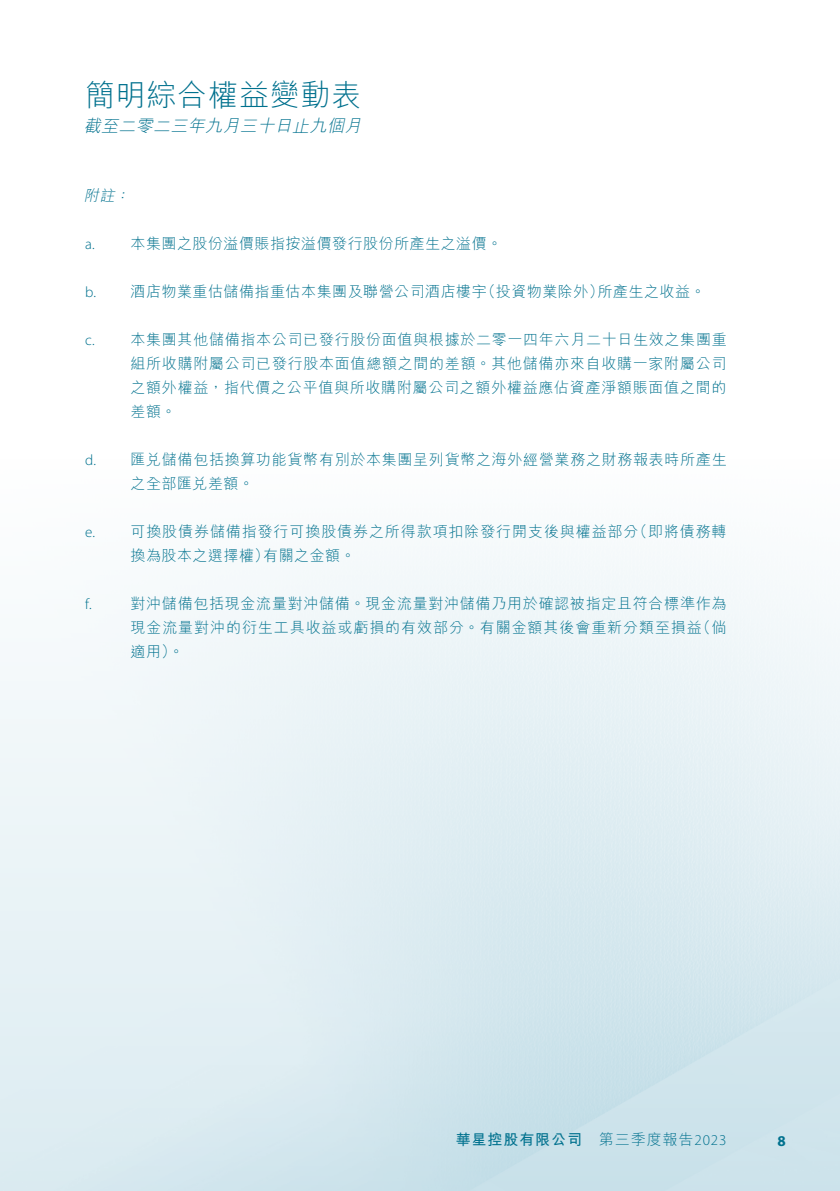
<style>
.page{position:relative;width:840px;height:1191px;background:#fff}
.page>*{position:absolute;margin:0;border:0;box-sizing:border-box;transform-origin:0 0}
.t1{font:300 30px "M Hei HK";letter-spacing:.025em;color:#00718e}
.t2{font:italic 300 17px "M Hei HK";color:#00718e}
._06_Notes{font:300 15px/24px "M Hei HK";letter-spacing:.045em;color:#00718e;text-align:justify}
._06_Notes-2{font:300 15px "Myriad Pro";color:#00718e}
.t3{font:700 15px "M Hei HK";letter-spacing:.06em;color:#00718e}
._06_Notes-3{font:italic 300 15px "M Hei HK";color:#00718e}
.t4{font:700 15px "Myriad Pro";color:#00718e}
.s1{font-family:"Myriad Pro"}
</style>
<div class="page">
<p class="t1" style="left:85px;top:80px;width:277px">簡明綜合權益變動表</p>
<p class="t2" style="left:84px;top:117px;width:282px">截至二零二三年九月三十日止九個月</p>
<p class="_06_Notes-3" style="left:84px;top:187px;width:35px">附註</p>
<p class="_06_Notes-3" style="left:114px;top:187px;width:20px">：</p>
<p class="_06_Notes-2" style="left:85px;top:234px;width:11px">.a</p>
<p class="_06_Notes-2" style="left:85px;top:282px;width:13px">.b</p>
<p class="_06_Notes-2" style="left:85px;top:330px;width:11px">.c</p>
<p class="_06_Notes-2" style="left:85px;top:450px;width:12px">.d</p>
<p class="_06_Notes-2" style="left:85px;top:522px;width:12px">.e</p>
<p class="_06_Notes-2" style="left:85px;top:594px;width:8px">.f</p>
<p class="_06_Notes" style="left:130px;top:231px;width:373px">本集團之股份溢價賬指按溢價發行股份所產生之溢價。</p>
<p class="_06_Notes" style="left:130px;top:279px;width:357px">酒店物業重估儲備指重估本集團及聯營公司酒店樓宇</p>
<p class="_06_Notes" style="left:480px;top:279px;width:124px">（投資物業除外）</p>
<p class="_06_Notes" style="left:597px;top:279px;width:109px">所產生之收益。</p>
<p class="_06_Notes" style="left:130px;top:327px;width:597px">本集團其他儲備指本公司已發行股份面值與根據於二零一四年六月二十日生效之集團重</p>
<p class="_06_Notes" style="left:130px;top:351px;width:597px">組所收購附屬公司已發行股本面值總額之間的差額。其他儲備亦來自收購一家附屬公司之額外權益，指代價之公平值與所收購附屬公司之額外權益應佔資產淨額賬面值之間的差額。</p>
<p class="_06_Notes" style="left:130px;top:447px;width:597px">匯兌儲備包括換算功能貨幣有別於本集團呈列貨幣之海外經營業務之財務報表時所產生</p>
<p class="_06_Notes" style="left:130px;top:471px;width:125px">之全部匯兌差額。</p>
<p class="_06_Notes" style="left:632px;top:519px;width:96px">（即將債務轉</p>
<p class="_06_Notes" style="left:130px;top:519px;width:509px">可換股債券儲備指發行可換股債券之所得款項扣除發行開支後與權益部分</p>
<p class="_06_Notes" style="left:130px;top:543px;width:140px">換為股本之選擇權）</p>
<p class="_06_Notes" style="left:130px;top:591px;width:597px">對沖儲備包括現金流量對沖儲備。現金流量對沖儲備乃用於確認被指定且符合標準作為</p>
<p class="_06_Notes" style="left:263px;top:543px;width:94px">有關之金額。</p>
<p class="_06_Notes" style="left:695px;top:615px;width:32px">（倘</p>
<p class="_06_Notes" style="left:130px;top:615px;width:572px">現金流量對沖的衍生工具收益或虧損的有效部分。有關金額其後會重新分類至損益適用。(</p>
<p class="t3" style="left:455px;top:1128px;width:128px">華星控股有限公司</p>
<p class="_06_Notes" style="left:598px;top:1127px;width:129px">第三季度報告<span class="s1">2023</span></p>
<p class="t4" style="left:777px;top:1131px;width:10px">8</p>
</div>
